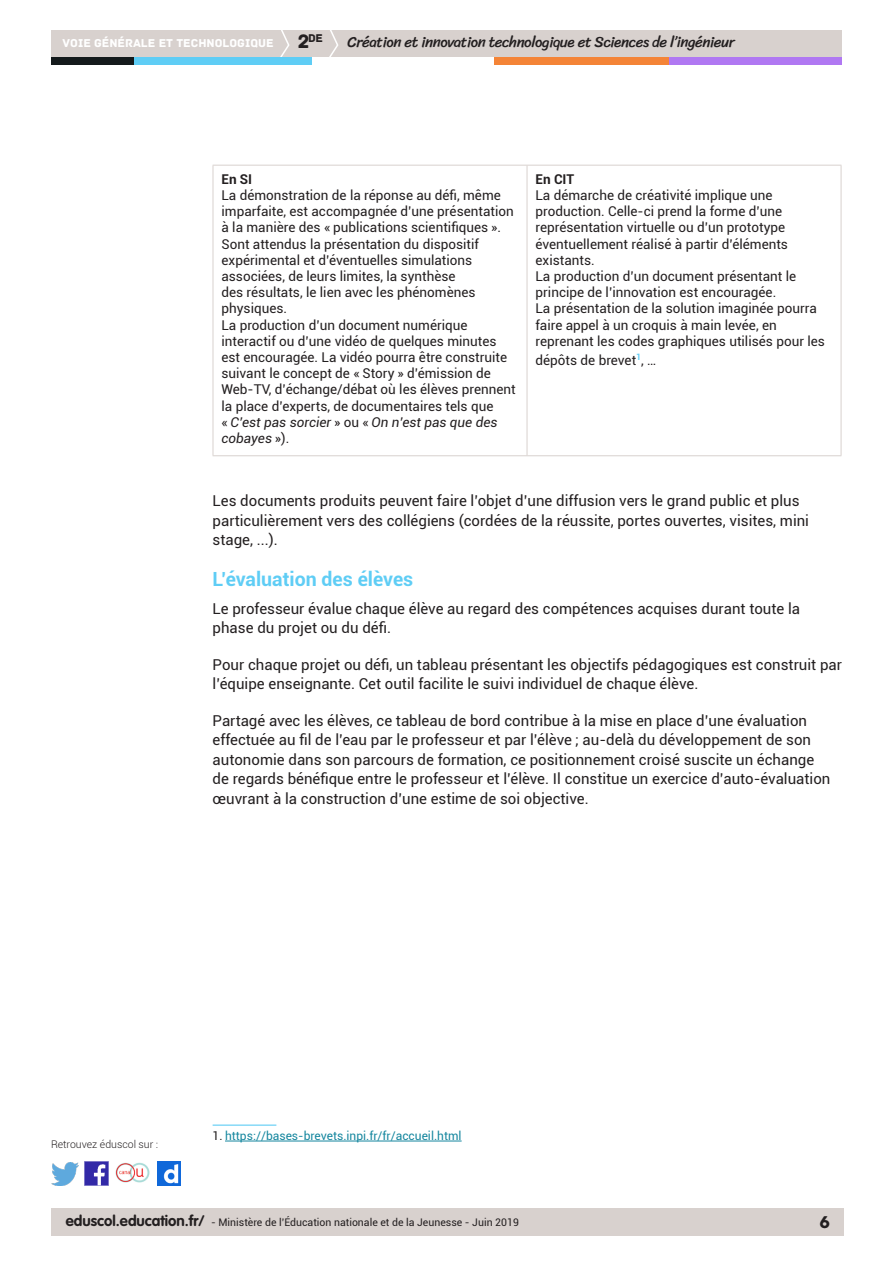
<style>
.page{position:relative;width:893px;height:1263px;background:#fff}
.page>*{position:absolute;margin:0;border:0;box-sizing:border-box;transform-origin:0 0}
._03_titre_2{font:700 19.5px "Roboto";color:#5fcdf5}
.t1{font:18px "Archive";color:#231f20}
.Texte_courant{font:15px/19.5px "Roboto";color:#231f20}
.t2{font:15px "Sriracha";letter-spacing:-.03em;color:#231f20}
.Corps{font:13.5px/16.2px "Roboto";color:#231f20}
.Corps-2{font:700 13.5px "Roboto";color:#231f20}
._11_note_bas_de_page{font:12px "Roboto";color:#16879f}
.t3{font:12px "Archive";color:#fff}
.t4{font:11.85px "Archive";color:#231f20}
.t5{font:10.5px "Roboto";color:#231f20}
.t6{font:300 10.5px "Roboto";color:#231f20}
.s1{font-size:20.4px}
.s2{font-style:italic}
.s3{color:#231f20}
.s4{font-family:"VAG Rounded Std";font-weight:700;font-size:15px}
</style>
<div class="page">
<div style="left:51px;top:1209px;width:792px;height:27px;background:#d8d1ce"></div>
<img style="left:85px;top:1162px;width:23px;height:23px">
<img style="left:51px;top:1163px;width:28px;height:22px">
<img style="left:158px;top:1162px;width:22px;height:23px">
<img style="left:115px;top:1162px;width:35px;height:21px">
<div style="left:51px;top:30px;width:791px;height:27px;background:#d8d1ce"></div>
<svg style="left:280px;top:30px;width:10px;height:27px"></svg>
<svg style="left:329px;top:30px;width:9px;height:27px"></svg>
<div style="left:133px;top:57px;width:179px;height:8px;background:#5fcdf5"></div>
<div style="left:51px;top:57px;width:82px;height:8px;background:#141a1c"></div>
<div style="left:667px;top:57px;width:175px;height:8px;background:#b078f2"></div>
<div style="left:494px;top:57px;width:175px;height:8px;background:#f48437"></div>
<hr style="left:527px;top:166px;width:1px;height:289px;background:#d8d1ce">
<hr style="left:213px;top:165px;width:314px;height:1px;background:#d8d1ce">
<hr style="left:213px;top:166px;width:1px;height:289px;background:#d8d1ce">
<hr style="left:527px;top:165px;width:314px;height:1px;background:#d8d1ce">
<hr style="left:841px;top:166px;width:1px;height:289px;background:#d8d1ce">
<hr style="left:213px;top:455px;width:314px;height:1px;background:#d8d1ce">
<hr style="left:527px;top:455px;width:314px;height:1px;background:#d8d1ce">
<hr style="left:213px;top:1124px;width:63px;height:2px;background:#5fcdf5">
<hr style="left:225px;top:1141px;width:237px;height:1px;background:#16879f">
<p class="t4" style="left:298px;top:31px;width:27px"><span class="s1">2</span>de</p>
<p class="t3" style="left:63px;top:36px;width:212px">VOIE GÉNÉRALE ET TECHNOLOGIQUE</p>
<p class="t2" style="left:348px;top:33px;width:389px">Création et innovation technologique et Sciences de l’ingénieur</p>
<p class="Corps-2" style="left:221px;top:169px;width:32px">En SI</p>
<p class="Corps" style="left:221px;top:187px;width:294px">La démonstration de la réponse au défi, même imparfaite, est accompagnée d’une présentation à la manière des « publications scientifiques ».<br>Sont attendus la présentation du dispositif expérimental et d’éventuelles simulations associées, de leurs limites, la synthèse<br>des résultats, le lien avec les phénomènes physiques.</p>
<p class="Corps" style="left:221px;top:316px;width:296px">La production d’un document numérique interactif ou d’une vidéo de quelques minutes est encouragée. La vidéo pourra être construite suivant le concept de « Story » d’émission de Web-TV, d’échange/débat où les élèves prennent la place d’experts, de documentaires tels que<br>« <span class="s2">C’est pas sorcier</span> » ou « <span class="s2">On n’est pas que des cobayes</span> »).</p>
<p class="Corps-2" style="left:535px;top:169px;width:40px">En CIT</p>
<p class="Corps" style="left:535px;top:187px;width:254px">La démarche de créativité implique une production. Celle-ci prend la forme d’une représentation virtuelle ou d’un prototype éventuellement réalisé à partir d’éléments existants.</p>
<p class="Corps" style="left:535px;top:268px;width:262px">La production d’un document présentant le principe de l’innovation est encouragée.</p>
<p class="Corps" style="left:535px;top:300px;width:291px">La présentation de la solution imaginée pourra faire appel à un croquis à main levée, en reprenant les codes graphiques utilisés pour les</p>
<p class="Corps" style="left:535px;top:352px;width:122px">dépôts de brevet<sup>1</sup>, …</p>
<p class="Texte_courant" style="left:213px;top:490px;width:598px">Les documents produits peuvent faire l’objet d’une diffusion vers le grand public et plus particulièrement vers des collégiens (cordées de la réussite, portes ouvertes, visites, mini stage, ...).</p>
<p class="_03_titre_2" style="left:213px;top:565px;width:202px">L’évaluation des élèves</p>
<p class="Texte_courant" style="left:213px;top:598px;width:589px">Le professeur évalue chaque élève au regard des compétences acquises durant toute la phase du projet ou du défi.</p>
<p class="Texte_courant" style="left:213px;top:654px;width:631px">Pour chaque projet ou défi, un tableau présentant les objectifs pédagogiques est construit par l’équipe enseignante. Cet outil facilite le suivi individuel de chaque élève.</p>
<p class="Texte_courant" style="left:213px;top:710px;width:619px">Partagé avec les élèves, ce tableau de bord contribue à la mise en place d’une évaluation effectuée au fil de l’eau par le professeur et par l’élève ; au-delà du développement de son autonomie dans son parcours de formation, ce positionnement croisé suscite un échange de regards bénéfique entre le professeur et l’élève. Il constitue un exercice d’auto-évaluation œuvrant à la construction d’une estime de soi objective.</p>
<p class="t6" style="left:51px;top:1137px;width:109px">Retrouvez éduscol sur :</p>
<p class="_11_note_bas_de_page" style="left:213px;top:1127px;width:250px"><span class="s3">1.</span> https://bases-brevets.inpi.fr/fr/accueil.html</p>
<p class="t5" style="left:66px;top:1215px;width:454px"><span class="s4">eduscol.education.fr/</span> - Ministère de l’Éducation nationale et de la Jeunesse - Juin 2019</p>
<h2 class="t1" style="left:820px;top:1211px;width:12px">6</h2>
</div>
